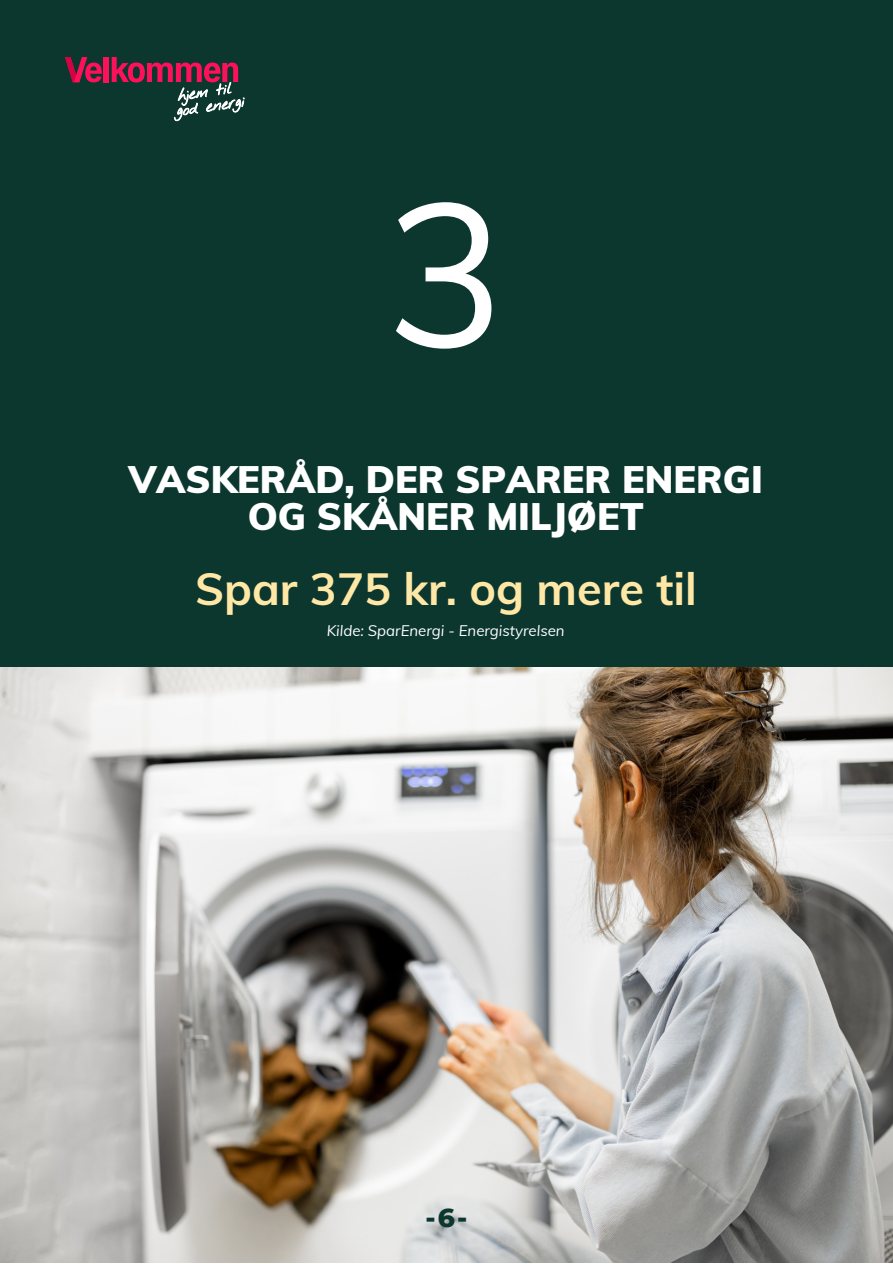
<style>
.page{position:relative;width:893px;height:1264px;background:#fff}
.page>*{position:absolute;margin:0;border:0;box-sizing:border-box;transform-origin:0 0}
.t1{font:201.3px "Muli";color:#fff}
.t2{font:700 45px "Muli";color:#ffe7a5}
.t3{font:900 37.5px "Muli";color:#fff}
.t4{font:800 26.4px "Montserrat";color:#0c372f}
.t5{font:italic 15px "Muli";color:#fff}
</style>
<div class="page">
<div style="left:0;top:0;width:892px;height:1262px;background:#0c372f"></div>
<img style="left:0;top:667px;width:892px;height:595px">
<svg style="left:65px;top:57px;width:37px;height:25px"></svg>
<div style="left:104px;top:57px;width:5px;height:25px;background:#ff105a"></div>
<svg style="left:112px;top:57px;width:132px;height:64px"></svg>
<p class="t1" style="left:385px;top:145px;width:122px">3</p>
<p class="t3" style="left:128px;top:455px;width:636px">VASKERÅD, DER SPARER ENERGI</p>
<p class="t3" style="left:248px;top:492px;width:397px">OG SKÅNER MILJØET</p>
<p class="t2" style="left:195px;top:560px;width:503px">Spar 375 kr. og mere til</p>
<p class="t5" style="left:327px;top:620px;width:239px">Kilde: SparEnergi - Energistyrelsen</p>
<p class="t4" style="left:425px;top:1200px;width:43px">-6-</p>
</div>
